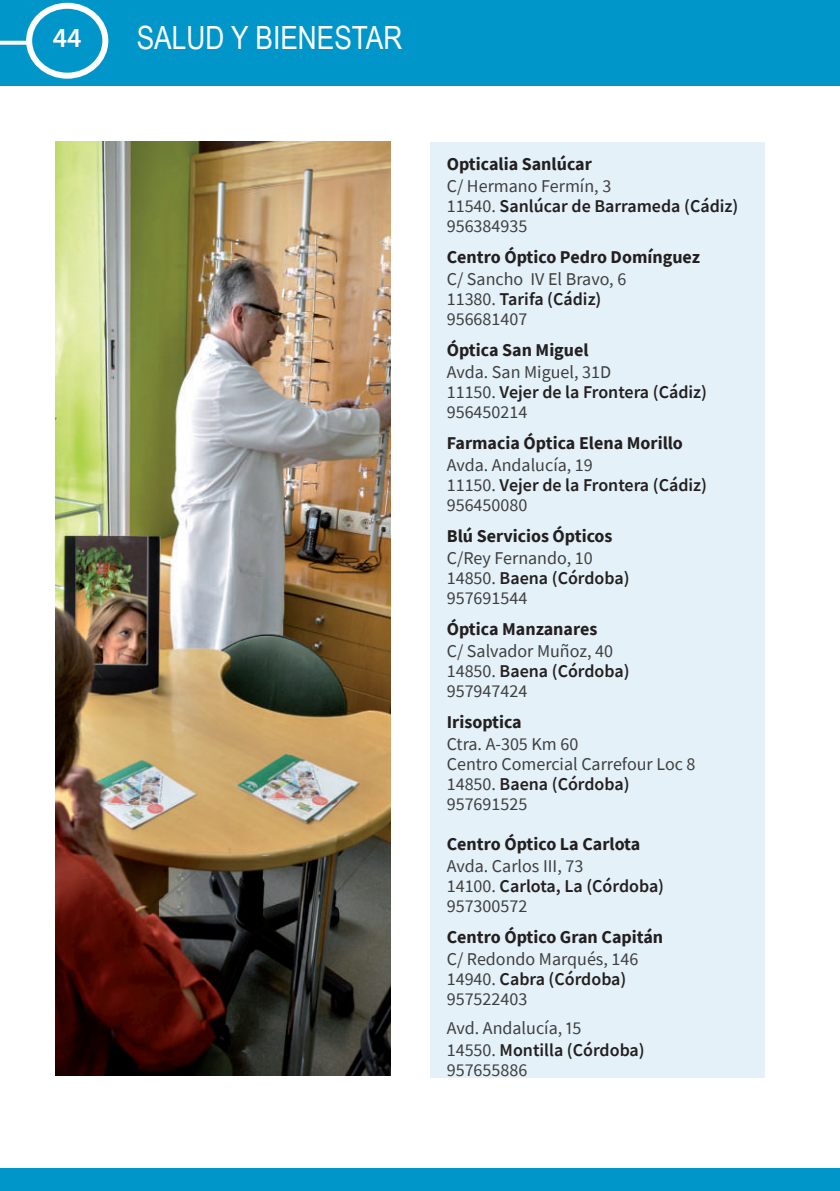
<style>
.page{position:relative;width:840px;height:1191px;background:#fff}
.page>*{position:absolute;margin:0;border:0;box-sizing:border-box;transform-origin:0 0}
.t1{font:32px "Arial Narrow";color:#fff}
.t2{font:600 28px "Source Sans Pro";color:#fff}
.t3{font:18px/20px "Source Sans Pro";color:#3e3e3f}
.t4{font:700 18px "Source Sans Pro";color:#231f20}
.s1{font-weight:600;color:#231f20}
</style>
<div class="page">
<div style="left:0;top:1168px;width:839px;height:23px;background:#0096ca"></div>
<div style="left:0;top:0;width:839px;height:86px;background:#0096ca"></div>
<svg style="left:0;top:41px;width:26px;height:4px"></svg>
<div style="left:26px;top:3px;width:82px;height:76px;border:6px solid #fff;border-radius:50%"></div>
<div style="left:429px;top:142px;width:335px;height:935px;background:#e4f1f8"></div>
<img style="left:56px;top:142px;width:334px;height:933px">
<h2 class="t2" style="left:53px;top:19px;width:30px">44</h2>
<h1 class="t1" style="left:137px;top:14px;width:267px">SALUD Y BIENESTAR</h1>
<p class="t4" style="left:446px;top:152px;width:146px">Opticalia Sanlúcar</p>
<p class="t3" style="left:446px;top:176px;width:293px">C/ Hermano Fermín, 3<br>11540. <span class="s1">Sanlúcar de Barrameda (Cádiz)<br></span>956384935</p>
<p class="t4" style="left:446px;top:245px;width:255px">Centro Óptico Pedro Domínguez</p>
<p class="t3" style="left:446px;top:269px;width:181px">C/ Sancho IV El Bravo, 6<br>11380. <span class="s1">Tarifa (Cádiz)<br></span>956681407</p>
<p class="t4" style="left:446px;top:338px;width:143px">Óptica San Miguel</p>
<p class="t3" style="left:446px;top:362px;width:262px">Avda. San Miguel, 31D<br>11150. <span class="s1">Vejer de la Frontera (Cádiz)<br></span>956450214</p>
<p class="t4" style="left:446px;top:431px;width:237px">Farmacia Óptica Elena Morillo</p>
<p class="t3" style="left:446px;top:455px;width:262px">Avda. Andalucía, 19<br>11150. <span class="s1">Vejer de la Frontera (Cádiz)<br></span>956450080</p>
<p class="t4" style="left:446px;top:524px;width:167px">Blú Servicios Ópticos</p>
<p class="t3" style="left:446px;top:548px;width:184px">C/Rey Fernando, 10<br>14850. <span class="s1">Baena (Córdoba)<br></span>957691544</p>
<p class="t4" style="left:446px;top:617px;width:152px">Óptica Manzanares</p>
<p class="t3" style="left:446px;top:641px;width:184px">C/ Salvador Muñoz, 40<br>14850. <span class="s1">Baena (Córdoba)<br></span>957947424</p>
<p class="t4" style="left:446px;top:710px;width:76px">Irisoptica</p>
<p class="t3" style="left:446px;top:734px;width:250px">Ctra. A-305 Km 60<br>Centro Comercial Carrefour Loc 8<br>14850. <span class="s1">Baena (Córdoba)<br></span>957691525</p>
<p class="t4" style="left:446px;top:831px;width:195px">Centro Óptico La Carlota</p>
<p class="t3" style="left:446px;top:855px;width:219px">Avda. Carlos III, 73<br>14100. <span class="s1">Carlota, La (Córdoba)<br></span>957300572</p>
<p class="t4" style="left:446px;top:924px;width:218px">Centro Óptico Gran Capitán</p>
<p class="t3" style="left:446px;top:948px;width:193px">C/ Redondo Marqués, 146<br>14940. <span class="s1">Cabra (Córdoba)<br></span>957522403</p>
<p class="t3" style="left:446px;top:1017px;width:199px;line-height:22px">Avd. Andalucía, 15<br>14550. <span class="s1">Montilla (Córdoba)</span></p>
<p class="t3" style="left:446px;top:1060px;width:82px">957655886</p>
</div>
